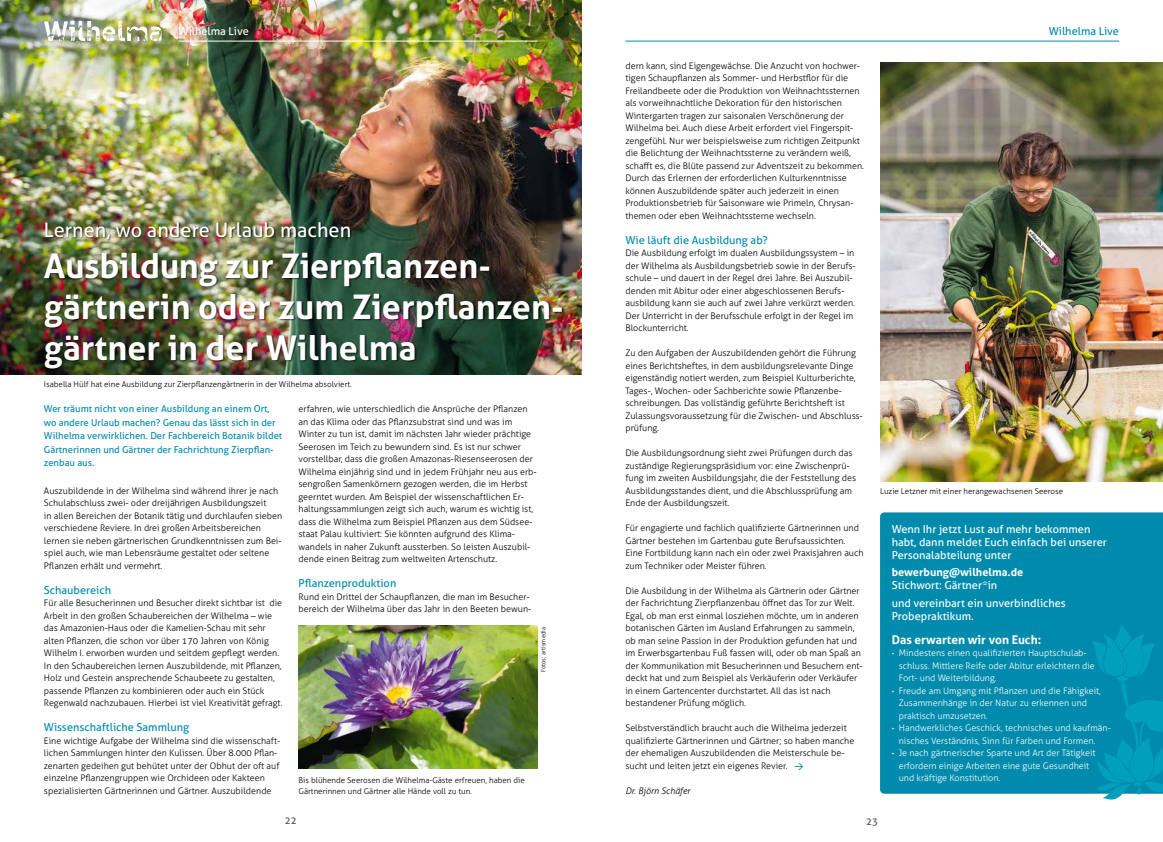
<style>
.page{position:relative;width:1163px;height:842px;background:#fff}
.page>*{position:absolute;margin:0;border:0;box-sizing:border-box;transform-origin:0 0}
.t1{font:700 34px/40.8px "Aller";color:#fff}
.t2{font:20px "Aller";color:#fff}
.t3{font:700 12px "Aller";color:#fff}
.t4{font:11px/13px "Aller";color:#fff}
.t5{font:11px "Aller";color:#008bad}
.t6{font:700 11px "Aller";color:#fff}
.t7{font:10px "Aller";color:#58585a}
.t8{font:9.5px/13.5px "Aller";color:#008bad}
.t9{font:300 9px/12.5px "Aller";color:#000}
.t10{font:300 9px "Aller";color:#fff}
.t11{font:italic 300 9px "Aller";color:#000}
.t12{font:300 8px/11px "Aller";color:#000}
.t13{font:300 6px "Aller";color:#000}
.s1{font-family:"DIN Pro";font-weight:500;color:#008bad}
.s2{font-weight:700}
</style>
<div class="page">
<img style="left:880px;top:62px;width:282px;height:419px">
<img style="left:298px;top:625px;width:239px;height:144px">
<img style="left:0;top:0;width:581px;height:375px">
<div style="left:44px;top:222px;width:520px;height:149px;background:#000;opacity:.75"></div>
<div style="left:880px;top:512px;width:282px;height:282px;background:#008bad"></div>
<svg style="left:1087px;top:617px;width:75px;height:183px;background:#0795b4"></svg>
<img style="left:44px;top:21px;width:117px;height:20px">
<hr style="left:178px;top:41px;width:359px;height:1px;background:#fff">
<hr style="left:625px;top:41px;width:493px;height:1px;background:#008bad">
<p class="t4" style="left:178px;top:25px;width:72px">Wilhelma Live</p>
<p class="t5" style="left:1048px;top:24px;width:72px">Wilhelma Live</p>
<h2 class="t2" style="left:44px;top:218px;width:309px">Lernen, wo andere Urlaub machen</h2>
<h1 class="t1" style="left:44px;top:245px;width:521px">Ausbildung zur Zierpflanzen&shy;gärtnerin oder zum Zierpflanzen&shy;gärtner in der Wilhelma</h1>
<p class="t12" style="left:44px;top:379px;width:309px">Isabella Hülf hat eine Ausbildung zur Zierpflanzengärtnerin in der Wilhelma absolviert.</p>
<p class="t8" style="left:44px;top:402px;width:240px">Wer träumt nicht von einer Ausbildung an einem Ort, wo andere Urlaub machen? Genau das lässt sich in der Wilhelma verwirklichen. Der Fachbereich Botanik bildet Gärtnerinnen und Gärtner der Fachrichtung Zierpflan&shy;zenbau aus.</p>
<p class="t9" style="left:44px;top:484px;width:240px">Auszubildende in der Wilhelma sind während ihrer je nach Schulabschluss zwei- oder dreijährigen Ausbildungszeit<br>in allen Bereichen der Botanik tätig und durchlaufen sieben verschiedene Reviere. In drei großen Arbeitsbereichen lernen sie neben gärtnerischen Grundkenntnissen zum Bei&shy;spiel auch, wie man Lebensräume gestaltet oder seltene Pflanzen erhält und vermehrt.</p>
<p class="t5" style="left:44px;top:583px;width:69px">Schaubereich</p>
<p class="t9" style="left:44px;top:597px;width:240px">Für alle Besucherinnen und Besucher direkt sichtbar ist die Arbeit in den großen Schaubereichen der Wilhelma – wie das Amazonien-Haus oder die Kamelien-Schau mit sehr alten Pflanzen, die schon vor über 170 Jahren von König Wilhelm I. erworben wurden und seitdem gepflegt werden.<br>In den Schaubereichen lernen Auszubildende, mit Pflanzen, Holz und Gestein ansprechende Schaubeete zu gestalten, passende Pflanzen zu kombinieren oder auch ein Stück Regenwald nachzubauen. Hierbei ist viel Kreativität gefragt.</p>
<p class="t5" style="left:44px;top:721px;width:147px">Wissenschaftliche Sammlung</p>
<p class="t9" style="left:44px;top:734px;width:238px">Eine wichtige Aufgabe der Wilhelma sind die wissenschaft&shy;lichen Sammlungen hinter den Kulissen. Über 8.000 Pflan&shy;zenarten gedeihen gut behütet unter der Obhut der oft auf einzelne Pflanzengruppen wie Orchideen oder Kakteen spezialisierten Gärtnerinnen und Gärtner. Auszubildende</p>
<p class="t9" style="left:298px;top:403px;width:239px">erfahren, wie unterschiedlich die Ansprüche der Pflanzen an das Klima oder das Pflanzsubstrat sind und was im Winter zu tun ist, damit im nächsten Jahr wieder prächtige Seerosen im Teich zu bewundern sind. Es ist nur schwer vorstellbar, dass die großen Amazonas-Riesenseerosen der Wilhelma einjährig sind und in jedem Frühjahr neu aus erb&shy;sengroßen Samenkörnern gezogen werden, die im Herbst geerntet wurden. Am Beispiel der wissenschaftlichen Er&shy;haltungssammlungen zeigt sich auch, warum es wichtig ist, dass die Wilhelma zum Beispiel Pflanzen aus dem Südsee&shy;staat Palau kultiviert: Sie könnten aufgrund des Klima&shy;wandels in naher Zukunft aussterben. So leisten Auszubil&shy;dende einen Beitrag zum weltweiten Artenschutz.</p>
<p class="t5" style="left:298px;top:577px;width:99px">Pflanzenproduktion</p>
<p class="t9" style="left:298px;top:590px;width:234px">Rund ein Drittel der Schaupflanzen, die man im Besucher&shy;bereich der Wilhelma über das Jahr in den Beeten bewun-</p>
<p class="t13" style="left:539px;top:672px;width:47px;rotate:-90deg">Fotos: artismedia</p>
<p class="t12" style="left:298px;top:774px;width:228px">Bis blühende Seerosen die Wilhelma-Gäste erfreuen, haben die<br>Gärtnerinnen und Gärtner alle Hände voll zu tun.</p>
<p class="t9" style="left:625px;top:59px;width:240px">dern kann, sind Eigengewächse. Die Anzucht von hochwer&shy;tigen Schaupflanzen als Sommer- und Herbstflor für die Freilandbeete oder die Produktion von Weihnachtssternen als vorweihnachtliche Dekoration für den historischen Wintergarten tragen zur saisonalen Verschönerung der Wilhelma bei. Auch diese Arbeit erfordert viel Fingerspit&shy;zengefühl. Nur wer beispielsweise zum richtigen Zeitpunkt die Belichtung der Weihnachtssterne zu verändern weiß, schafft es, die Blüte passend zur Adventszeit zu bekommen.<br>Durch das Erlernen der erforderlichen Kulturkenntnisse können Auszubildende später auch jederzeit in einen Produktionsbetrieb für Saisonware wie Primeln, Chrysan&shy;themen oder eben Weihnachtssterne wechseln.</p>
<p class="t5" style="left:625px;top:233px;width:144px">Wie läuft die Ausbildung ab?</p>
<p class="t9" style="left:625px;top:247px;width:232px">Die Ausbildung erfolgt im dualen Ausbildungssystem – in der Wilhelma als Ausbildungsbetrieb sowie in der Berufs&shy;schule – und dauert in der Regel drei Jahre. Bei Auszubil&shy;denden mit Abitur oder einer abgeschlossenen Berufs&shy;ausbildung kann sie auch auf zwei Jahre verkürzt werden.<br>Der Unterricht in der Berufsschule erfolgt in der Regel im Blockunterricht.</p>
<p class="t9" style="left:625px;top:347px;width:239px">Zu den Aufgaben der Auszubildenden gehört die Führung eines Berichtsheftes, in dem ausbildungsrelevante Dinge eigenständig notiert werden, zum Beispiel Kulturberichte, Tages-, Wochen- oder Sachberichte sowie Pflanzenbe&shy;schreibungen. Das vollständig geführte Berichtsheft ist Zulassungsvoraussetzung für die Zwischen- und Abschluss&shy;prüfung.</p>
<p class="t9" style="left:625px;top:447px;width:232px">Die Ausbildungsordnung sieht zwei Prüfungen durch das zuständige Regierungspräsidium vor: eine Zwischenprü&shy;fung im zweiten Ausbildungsjahr, die der Feststellung des Ausbildungsstandes dient, und die Abschlussprüfung am Ende der Ausbildungszeit.</p>
<p class="t9" style="left:625px;top:522px;width:240px">Für engagierte und fachlich qualifizierte Gärtnerinnen und Gärtner bestehen im Gartenbau gute Berufsaussichten.<br>Eine Fortbildung kann nach ein oder zwei Praxisjahren auch zum Techniker oder Meister führen.</p>
<p class="t9" style="left:625px;top:584px;width:239px">Die Ausbildung in der Wilhelma als Gärtnerin oder Gärtner der Fachrichtung Zierpflanzenbau öffnet das Tor zur Welt.<br>Egal, ob man erst einmal losziehen möchte, um in anderen botanischen Gärten im Ausland Erfahrungen zu sammeln, ob man seine Passion in der Produktion gefunden hat und im Erwerbsgartenbau Fuß fassen will, oder ob man Spaß an der Kommunikation mit Besucherinnen und Besuchern ent&shy;deckt hat und zum Beispiel als Verkäuferin oder Verkäufer in einem Gartencenter durchstartet. All das ist nach bestandener Prüfung möglich.</p>
<p class="t9" style="left:625px;top:722px;width:230px">Selbstverständlich braucht auch die Wilhelma jederzeit qualifizierte Gärtnerinnen und Gärtner; so haben manche der ehemaligen Auszubildenden die Meisterschule be&shy;sucht und leiten jetzt ein eigenes Revier. <span class="s1">→</span></p>
<p class="t11" style="left:625px;top:785px;width:66px">Dr. Björn Schäfer</p>
<p class="t12" style="left:879px;top:485px;width:185px">Luzie Letzner mit einer herangewachsenen Seerose</p>
<p class="t4" style="left:891px;top:522px;width:217px">Wenn Ihr jetzt Lust auf mehr bekommen habt, dann meldet Euch einfach bei unserer<br>Personalabteilung unter</p>
<p class="t6" style="left:891px;top:565px;width:133px">bewerbung@wilhelma.de</p>
<p class="t4" style="left:891px;top:576px;width:176px;line-height:18px">Stichwort: Gärtner*in<br>und vereinbart ein unverbindliches</p>
<p class="t4" style="left:891px;top:609px;width:84px">Probepraktikum.</p>
<h3 class="t3" style="left:891px;top:632px;width:151px">Das erwarten wir von Euch:</h3>
<p class="t10" style="left:891px;top:648px;width:196px"><span class="s2">·</span> Mindestens einen qualifizierten Hauptschulab-</p>
<p class="t10" style="left:898px;top:660px;width:197px">schluss. Mittlere Reife oder Abitur erleichtern die</p>
<p class="t10" style="left:898px;top:673px;width:99px">Fort- und Weiterbildung.</p>
<p class="t10" style="left:891px;top:685px;width:211px"><span class="s2">·</span> Freude am Umgang mit Pflanzen und die Fähigkeit,</p>
<p class="t10" style="left:898px;top:698px;width:190px">Zusammenhänge in der Natur zu erkennen und</p>
<p class="t10" style="left:898px;top:710px;width:90px">praktisch umzusetzen.</p>
<p class="t10" style="left:891px;top:723px;width:221px"><span class="s2">·</span> Handwerkliches Geschick, technisches und kaufmän-</p>
<p class="t10" style="left:898px;top:735px;width:198px">nisches Verständnis, Sinn für Farben und Formen.</p>
<p class="t10" style="left:891px;top:748px;width:205px"><span class="s2">·</span> Je nach gärtnerischer Sparte und Art der Tätigkeit</p>
<p class="t10" style="left:898px;top:760px;width:192px">erfordern einige Arbeiten eine gute Gesundheit</p>
<p class="t10" style="left:898px;top:773px;width:103px">und kräftige Konstitution.</p>
<p class="t7" style="left:285px;top:815px;width:13px">22</p>
<p class="t7" style="left:866px;top:815px;width:13px">23</p>
</div>
